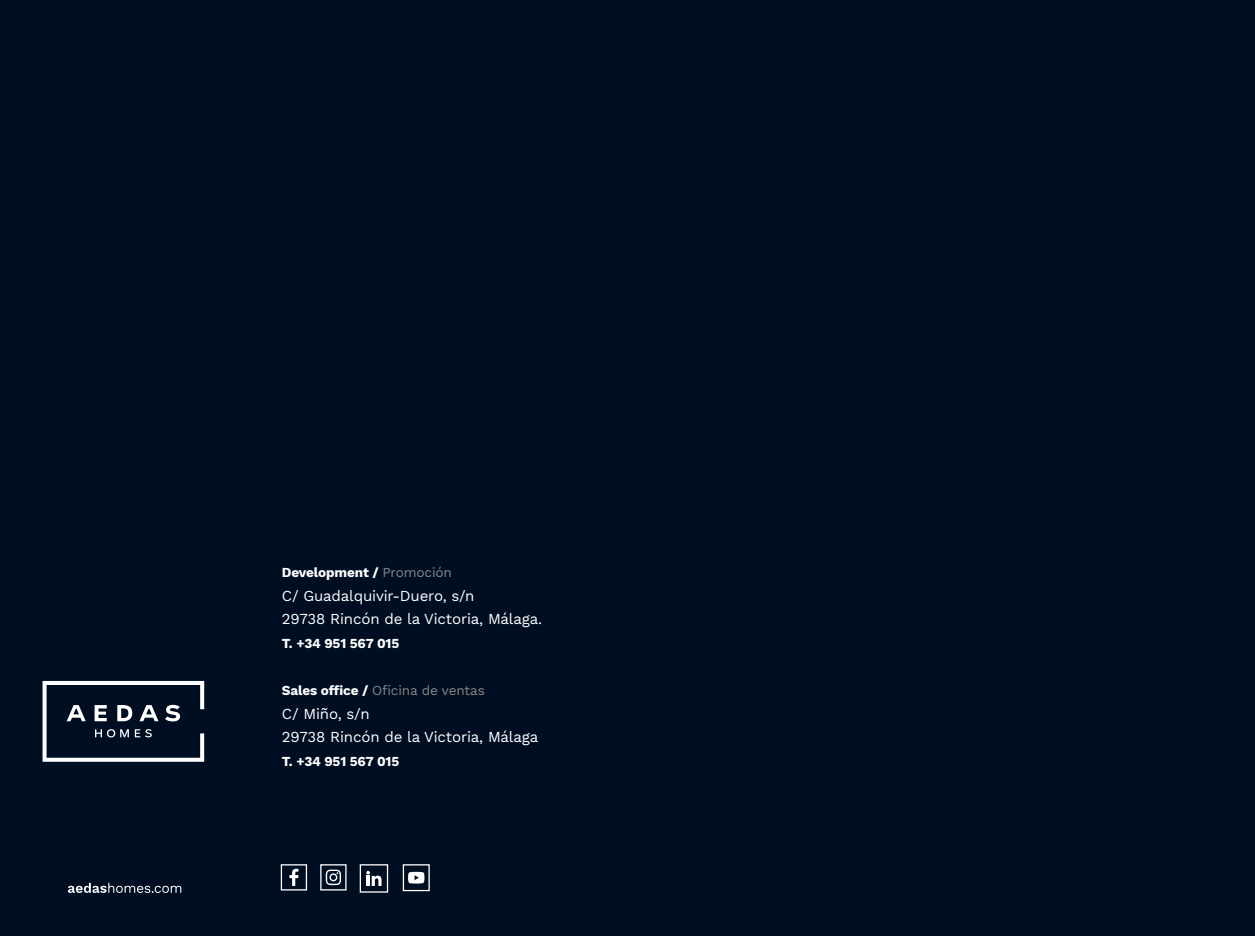
<style>
.page{position:relative;width:1255px;height:936px;background:#fff}
.page>*{position:absolute;margin:0;border:0;box-sizing:border-box;transform-origin:0 0}
.t1{font:15px/23.7px "Work Sans";letter-spacing:-.01em;color:#fff}
.t2{font:700 13.5px "Work Sans";letter-spacing:-.01em;color:#fff}
.t3{font:13.5px "Work Sans";letter-spacing:-.01em;color:#888887}
.s1{font-weight:400;color:#888887}
.s2{font-weight:700;color:#fff}
</style>
<div class="page">
<div style="left:0;top:0;width:1254px;height:935px;background:#000e22"></div>
<svg style="left:68px;top:882px;width:113px;height:10px"></svg>
<svg style="left:43px;top:681px;width:161px;height:80px"></svg>
<div style="left:320px;top:864px;width:26px;height:26px;border:1px solid #fff"></div>
<svg style="left:326px;top:869px;width:15px;height:16px"></svg>
<div style="left:360px;top:864px;width:28px;height:28px;border:1px solid #fff"></div>
<svg style="left:366px;top:870px;width:15px;height:15px"></svg>
<div style="left:403px;top:864px;width:27px;height:27px;border:1px solid #fff"></div>
<svg style="left:408px;top:871px;width:16px;height:12px"></svg>
<div style="left:281px;top:864px;width:26px;height:26px;border:1px solid #fff"></div>
<svg style="left:289px;top:868px;width:9px;height:17px"></svg>
<p class="t2" style="left:282px;top:564px;width:172px">Development / <span class="s1">Promoción</span></p>
<p class="t1" style="left:282px;top:584px;width:262px">C/ Guadalquivir-Duero, s/n<br>29738 Rincón de la Victoria, Málaga.</p>
<p class="t2" style="left:282px;top:635px;width:119px">T. +34 951 567 015</p>
<p class="t3" style="left:282px;top:682px;width:204px"><span class="s2">Sales office /</span> Oficina de ventas</p>
<p class="t1" style="left:282px;top:702px;width:258px">C/ Miño, s/n<br>29738 Rincón de la Victoria, Málaga</p>
<p class="t2" style="left:282px;top:753px;width:119px">T. +34 951 567 015</p>
</div>
